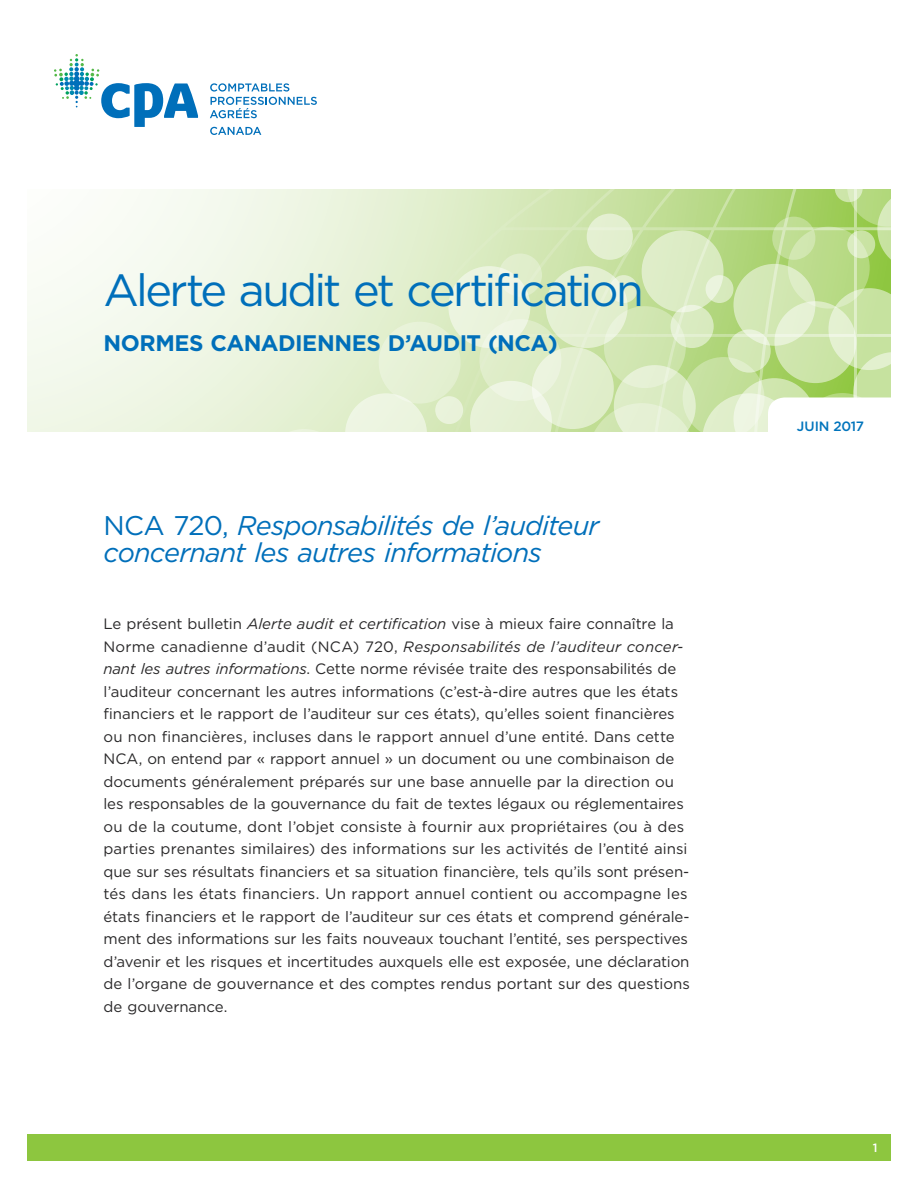
<style>
.page{position:relative;width:918px;height:1188px;background:#fff}
.page>*{position:absolute;margin:0;border:0;box-sizing:border-box;transform-origin:0 0}
.t1{font:45px "Gotham";letter-spacing:-.06em;color:#006fba}
.t2{font:italic 27px/27px "Gotham";letter-spacing:-.03em;color:#006fba}
.t3{font:700 22.5px "Gotham";letter-spacing:-.02em;color:#006fba}
.t4{font:15px/22.5px "Gotham";letter-spacing:-.005em;color:#292829}
.t5{font:500 13.5px "Gotham";letter-spacing:-.015em;color:#0074bc}
.t6{font:500 12px "Gotham";color:#fff}
.s1{font-style:normal}
.s2{font-style:italic}
</style>
<div class="page">
<div style="left:27px;top:1134px;width:864px;height:27px;background:#8dc63f"></div>
<svg style="left:210px;top:83px;width:107px;height:35px"></svg>
<svg style="left:54px;top:54px;width:144px;height:73px"></svg>
<svg style="left:210px;top:127px;width:51px;height:8px"></svg>
<div style="left:27px;top:189px;width:864px;height:243px;background:linear-gradient(to bottom,#f7fbf2,#ecf4e0)"></div>
<svg style="left:317px;top:189px;width:574px;height:243px;background:#d3e7b6"></svg>
<div style="left:479px;top:319px;width:82px;height:82px;background:#deecc6;border-radius:50%"></div>
<div style="left:532px;top:347px;width:82px;height:82px;background:linear-gradient(to bottom,#e7f1d7,#e0eecb);border-radius:50%"></div>
<svg style="left:470px;top:381px;width:82px;height:51px;background:#e6f0d5"></svg>
<div style="left:448px;top:266px;width:82px;height:82px;background:#ebf4de;border-radius:50%"></div>
<svg style="left:788px;top:227px;width:82px;height:82px;background:#badb8a"></svg>
<svg style="left:499px;top:254px;width:43px;height:43px"></svg>
<svg style="left:772px;top:217px;width:43px;height:43px"></svg>
<div style="left:706px;top:275px;width:27px;height:28px;background:#d7eabd;border-radius:50%"></div>
<div style="left:435px;top:396px;width:28px;height:28px;background:#e9f2da;border-radius:50%"></div>
<div style="left:610px;top:275px;width:28px;height:28px;background:#e0eecc;border-radius:50%"></div>
<div style="left:379px;top:322px;width:82px;height:82px;background:#e6f1d5;border-radius:50%"></div>
<div style="left:546px;top:266px;width:82px;height:82px;background:#e4f0d2;border-radius:50%"></div>
<svg style="left:733px;top:264px;width:82px;height:82px"></svg>
<svg style="left:642px;top:230px;width:82px;height:82px;background:#dcecc5"></svg>
<svg style="left:835px;top:189px;width:56px;height:81px;background:#b7da85"></svg>
<svg style="left:263px;top:393px;width:164px;height:39px;background:#e6f1d6"></svg>
<div style="left:587px;top:214px;width:46px;height:46px;background:#e3efd0;border-radius:50%"></div>
<svg style="left:588px;top:288px;width:303px;height:144px;background:#d6e9ba"></svg>
<h1 class="t1" style="left:104px;top:261px;width:542px">Alerte audit et certification</h1>
<h3 class="t3" style="left:104px;top:328px;width:456px">NORMES CANADIENNES D’AUDIT (NCA)</h3>
<h2 class="t2" style="left:104px;top:511px;width:497px"><span class="s1">NCA 720,</span> Responsabilités de l’auditeur concernant les autres informations</h2>
<p class="t4" style="left:104px;top:612px;width:588px">Le présent bulletin <span class="s2">Alerte audit et certification</span> vise à mieux faire connaître la Norme canadienne d’audit (NCA) 720, <span class="s2">Responsabilités de l’auditeur concer&shy;nant les autres informations</span>. Cette norme révisée traite des responsabilités de l’auditeur concernant les autres informations (c’est-à-dire autres que les états financiers et le rapport de l’auditeur sur ces états), qu’elles soient financières ou non financières, incluses dans le rapport annuel d’une entité. Dans cette NCA, on entend par « rapport annuel » un document ou une combinaison de documents généralement préparés sur une base annuelle par la direction ou les responsables de la gouvernance du fait de textes légaux ou réglementaires ou de la coutume, dont l’objet consiste à fournir aux propriétaires (ou à des parties prenantes similaires) des informations sur les activités de l’entité ainsi que sur ses résultats financiers et sa situation financière, tels qu’ils sont présen&shy;tés dans les états financiers. Un rapport annuel contient ou accompagne les états financiers et le rapport de l’auditeur sur ces états et comprend générale&shy;ment des informations sur les faits nouveaux touchant l’entité, ses perspectives d’avenir et les risques et incertitudes auxquels elle est exposée, une déclaration de l’organe de gouvernance et des comptes rendus portant sur des questions de gouvernance.</p>
<p class="t5" style="left:797px;top:417px;width:69px">JUIN 2017</p>
<p class="t6" style="left:873px;top:1140px;width:6px">1</p>
</div>
